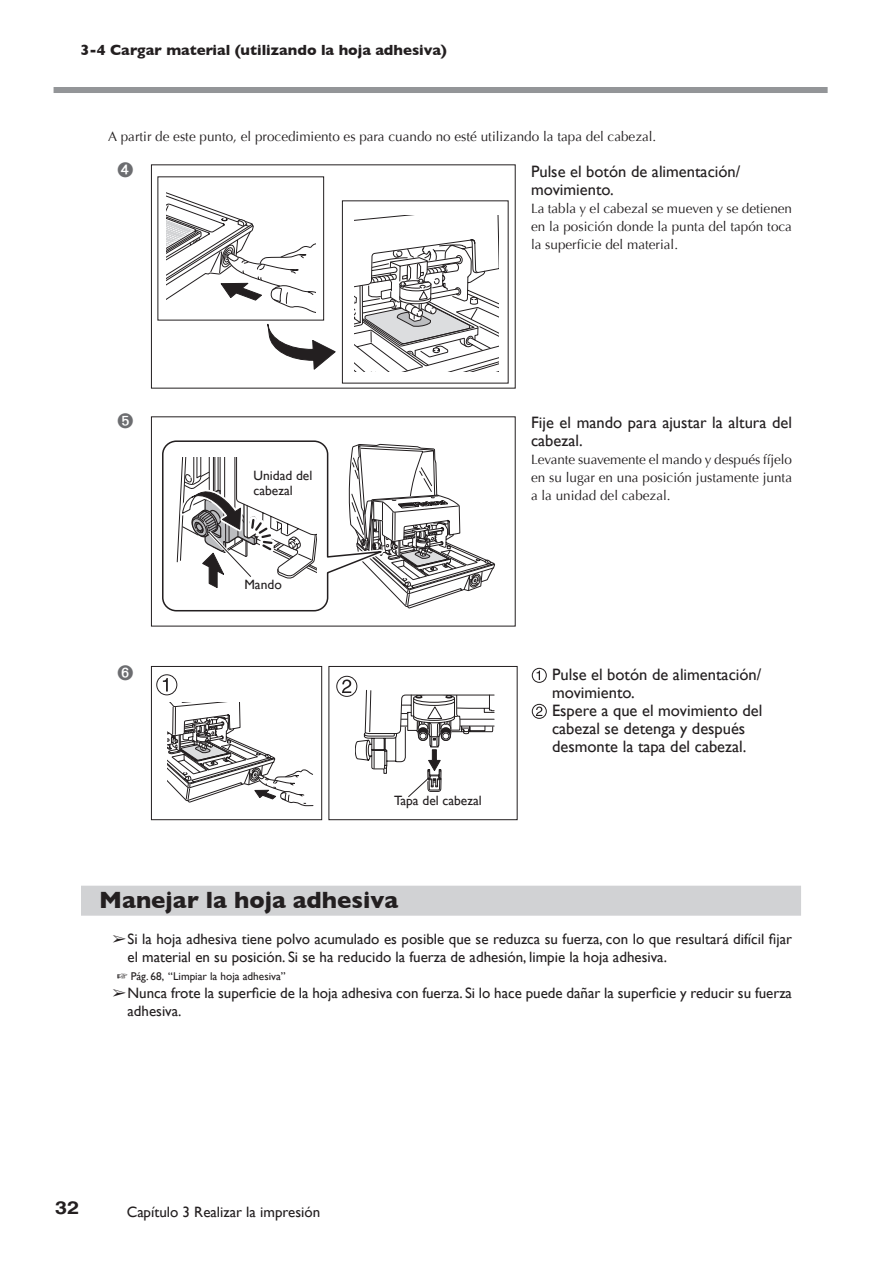
<style>
.page{position:relative;width:893px;height:1263px;background:#fff}
.page>*{position:absolute;margin:0;border:0;box-sizing:border-box;transform-origin:0 0}
.t1{font:700 24px "Gill Sans";color:#231f20}
.t2{font:700 18px "Helvetica";color:#231f20;scale:1.2 1}
.t3{font:16.5px/18px "Gill Sans";color:#231f20}
.t4{font:15px/18px "Gill Sans";color:#231f20}
.t5{font:700 15px "Gill Sans";color:#231f20}
.t6{font:13.5px/18px "Optima";color:#231f20;text-align:justify}
.t7{font:13.5px/15px "Gill Sans";color:#231f20}
.t8{font:11.25px "Gill Sans";color:#231f20}
</style>
<div class="page">
<div style="left:54px;top:87px;width:774px;height:6px;background:#939598"></div>
<div style="left:81px;top:886px;width:720px;height:30px;background:#d1d2d4"></div>
<div style="left:531px;top:667px;width:17px;height:17px;border:2px solid #fff;border-radius:50%"></div>
<svg style="left:537px;top:671px;width:3px;height:9px"></svg>
<div style="left:532px;top:668px;width:15px;height:15px;border:1px solid #231f20;border-radius:50%"></div>
<svg style="left:532px;top:704px;width:14px;height:14px"></svg>
<div style="left:531px;top:703px;width:17px;height:17px;border:2px solid #fff;border-radius:50%"></div>
<svg style="left:536px;top:707px;width:6px;height:9px"></svg>
<div style="left:532px;top:704px;width:15px;height:15px;border:1px solid #231f20;border-radius:50%"></div>
<svg style="left:162px;top:440px;width:333px;height:171px"></svg>
<svg style="left:168px;top:703px;width:145px;height:103px"></svg>
<div style="left:328px;top:666px;width:190px;height:154px;border:1px solid #231f20"></div>
<div style="left:151px;top:666px;width:171px;height:154px;border:1px solid #231f20"></div>
<div style="left:156px;top:674px;width:22px;height:22px;border:2px solid #fff;border-radius:50%"></div>
<svg style="left:163px;top:678px;width:5px;height:13px"></svg>
<div style="left:156px;top:674px;width:21px;height:21px;border:1px solid #231f20;border-radius:50%"></div>
<div style="left:336px;top:675px;width:22px;height:23px;border:2px solid #fff;border-radius:50%"></div>
<svg style="left:342px;top:679px;width:153px;height:119px"></svg>
<div style="left:336px;top:676px;width:21px;height:21px;border:1px solid #231f20;border-radius:50%"></div>
<svg style="left:166px;top:192px;width:149px;height:121px"></svg>
<svg style="left:354px;top:215px;width:144px;height:156px"></svg>
<svg style="left:267px;top:323px;width:69px;height:47px"></svg>
<p class="t5" style="left:81px;top:41px;width:368px">3-4 Cargar material (utilizando la hoja adhesiva)</p>
<p class="t6" style="left:108px;top:128px;width:550px">A partir de este punto, el procedimiento es para cuando no esté utilizando la tapa del cabezal.</p>
<p class="t3" style="left:531px;top:162px;width:211px">Pulse el botón de alimentación/ movimiento.</p>
<p class="t6" style="left:531px;top:200px;width:263px">La tabla y el cabezal se mueven y se detienen en la posición donde la punta del tapón toca la superficie del material.</p>
<p class="t7" style="left:254px;top:468px;width:60px">Unidad del cabezal</p>
<p class="t7" style="left:244px;top:577px;width:39px">Mando</p>
<p class="t3" style="left:531px;top:414px;width:263px">Fije el mando para ajustar la altura del cabezal.</p>
<p class="t6" style="left:531px;top:451px;width:263px">Levante suavemente el mando y después fíjelo en su lugar en una posición justamente junta a la unidad del cabezal.</p>
<p class="t7" style="left:394px;top:793px;width:89px">Tapa del cabezal</p>
<p class="t3" style="left:552px;top:665px;width:212px">Pulse el botón de alimentación/ movimiento.<br>Espere a que el movimiento del cabezal se detenga y después desmonte la tapa del cabezal.</p>
<p class="t1" style="left:99px;top:886px;width:301px">Manejar la hoja adhesiva</p>
<p class="t4" style="left:128px;top:930px;width:666px;text-indent:-15px">➢Si la hoja adhesiva tiene polvo acumulado es posible que se reduzca su fuerza, con lo que resultará difícil fijar el material en su posición. Si se ha reducido la fuerza de adhesión, limpie la hoja adhesiva.</p>
<p class="t8" style="left:117px;top:970px;width:170px">☞ Pág. 68, “Limpiar la hoja adhesiva”</p>
<p class="t4" style="left:128px;top:984px;width:666px;text-indent:-15px">➢Nunca frote la superficie de la hoja adhesiva con fuerza. Si lo hace puede dañar la superficie y reducir su fuerza adhesiva.</p>
<p class="t2" style="left:55px;top:1197px;width:22px">32</p>
<p class="t4" style="left:127px;top:1202px;width:195px">Capítulo 3 Realizar la impresión</p>
</div>
